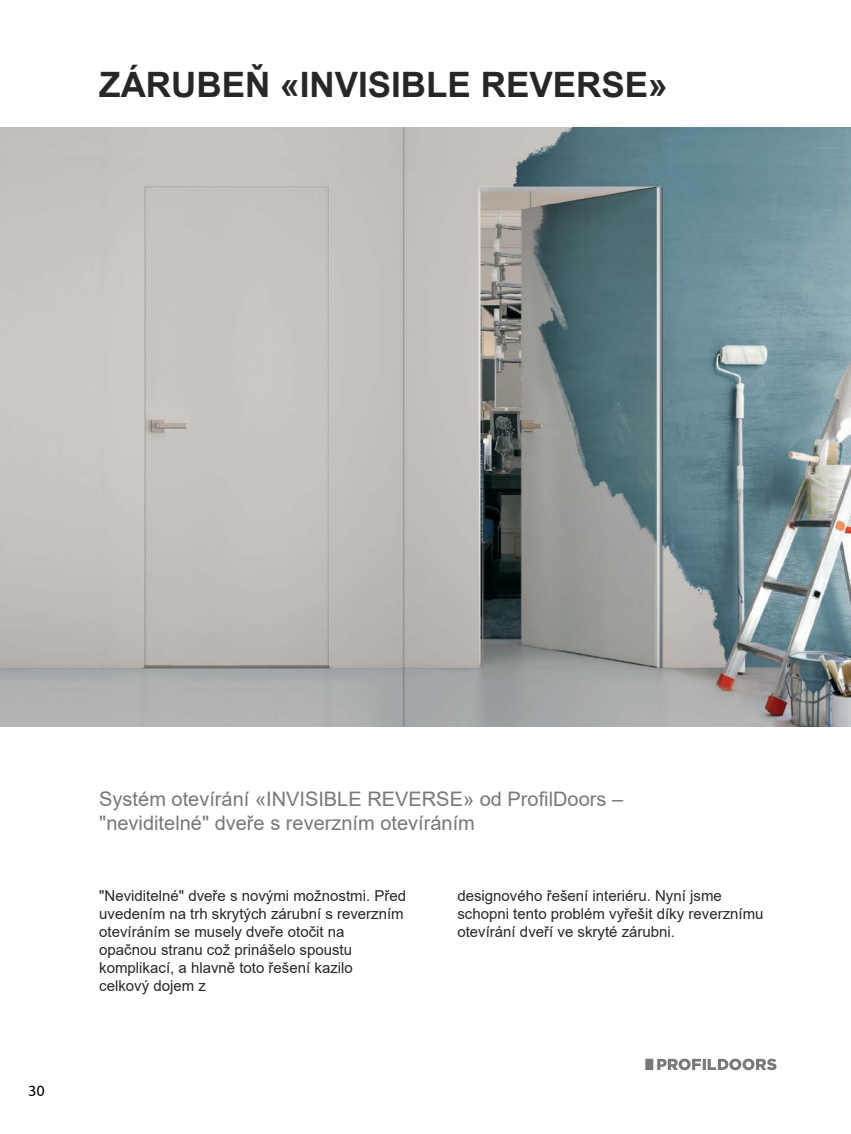
<style>
.page{position:relative;width:851px;height:1134px;background:#fff}
.page>*{position:absolute;margin:0;border:0;box-sizing:border-box;transform-origin:0 0}
.t1{font:700 35px "Arial";color:#282727}
.t2{font:20px/24px "Arial";color:#77787b}
.t3{font:15px/18px "Arial";color:#282727}
.t4{font:15px "Ubuntu";color:#000}
.s1{font-style:inherit}
</style>
<div class="page">
<svg style="left:645px;top:1059px;width:131px;height:11px"></svg>
<img style="left:0;top:128px;width:850px;height:598px">
<h1 class="t1" style="left:99px;top:60px;width:569px">ZÁRUBEŇ «INVISIBLE REVERSE»</h1>
<p class="t4" style="left:28px;top:1081px;width:18px">30</p>
<h2 class="t2" style="left:99px;top:787px;width:525px">Systém otevírání «INVISIBLE REVERSE» od ProfilDoors – "neviditelné" dveře s reverzním otevíráním</h2>
<p class="t3" style="left:99px;top:886px;width:308px">"Neviditelné" dveře s novými možnostmi. Před uvedením na trh skrytých zárubní s reverzním otevíráním se musely dveře otočit na<br>opačnou stran<span class="s1">u</span> což prinášelo spoustu komplikací, a hlavně toto řešení kazilo celkový dojem z</p>
<p class="t3" style="left:457px;top:886px;width:307px">designového řešení interiéru. Nyní jsme schopni tento problém vyřešit díky reverznímu otevírání dveří ve skryté zárubni.</p>
</div>
